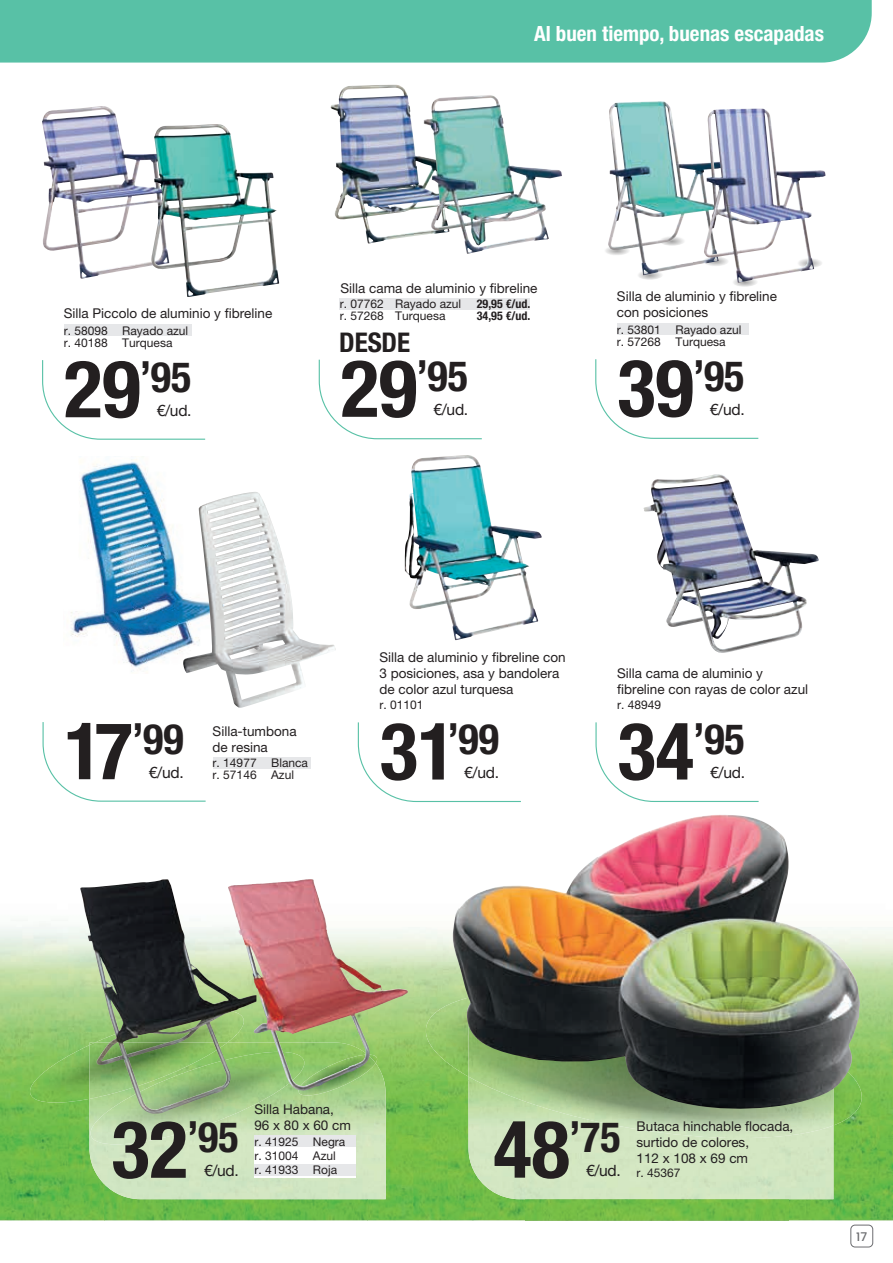
<style>
.page{position:relative;width:893px;height:1263px;background:#fff}
.page>*{position:absolute;margin:0;border:0;box-sizing:border-box;transform-origin:0 0}
.t1{font:700 condensed 79.5px "Helvetica Neue LT Pro";color:#231f20}
.t2{font:700 condensed 43.5px "Helvetica Neue LT Pro";color:#231f20}
.t3{font:700 condensed 42px "Helvetica Neue LT Pro";color:#231f20}
.t4{font:700 condensed 27.15px "Helvetica Neue LT Pro";letter-spacing:-.005em;color:#231f20}
.t5{font:700 condensed 21px "Helvetica Neue LT Pro";color:#fff}
.t6{font:15.6px "Helvetica Neue LT Pro";letter-spacing:-.02em;color:#231f20}
.t7{font:13.5px/16.2px "Helvetica Neue LT Pro";color:#231f20}
.t8{font:12px/14.4px "Helvetica Neue LT Pro";color:#231f20}
.t9{font:700 condensed 12px "Helvetica Neue LT Std";color:#231f20}
.t10{font:500 12px "Poppins";color:#6c6d70}
</style>
<div class="page">
<div style="left:0;top:0;width:872px;height:63px;background:#58c1a6"></div>
<div style="left:850px;top:1225px;width:23px;height:22px;border:1px solid #6c6d70;border-radius:4px"></div>
<img style="left:0;top:894px;width:893px;height:139px">
<img style="left:0;top:1033px;width:104px;height:187px">
<img style="left:256px;top:1033px;width:168px;height:47px">
<img style="left:789px;top:1033px;width:104px;height:187px">
<img style="left:368px;top:1080px;width:105px;height:140px">
<img style="left:473px;top:1199px;width:52px;height:21px">
<img style="left:104px;top:1199px;width:264px;height:21px">
<img style="left:525px;top:1199px;width:264px;height:21px">
<img style="left:26px;top:1010px;width:54px;height:92px">
<svg style="left:595px;top:722px;width:164px;height:80px"></svg>
<svg style="left:357px;top:722px;width:164px;height:80px"></svg>
<img style="left:86px;top:1042px;width:300px;height:157px">
<img style="left:86px;top:1052px;width:223px;height:92px">
<div style="left:468px;top:1138px;width:365px;height:61px;background:#d3e6c2"></div>
<div style="left:254px;top:1137px;width:102px;height:41px;background:#fff"></div>
<div style="left:254px;top:1136px;width:102px;height:11px;background:#e6e7e9"></div>
<div style="left:254px;top:1164px;width:102px;height:12px;background:#e6e7e9"></div>
<img style="left:424px;top:989px;width:440px;height:136px">
<img style="left:468px;top:1110px;width:365px;height:28px">
<img style="left:453px;top:815px;width:407px;height:295px">
<svg style="left:318px;top:359px;width:164px;height:81px"></svg>
<div style="left:213px;top:757px;width:97px;height:11px;background:#e6e7e9"></div>
<svg style="left:42px;top:722px;width:164px;height:80px"></svg>
<svg style="left:595px;top:359px;width:164px;height:80px"></svg>
<img style="left:330px;top:85px;width:94px;height:158px">
<img style="left:424px;top:95px;width:138px;height:159px">
<img style="left:638px;top:275px;width:24px;height:5px">
<img style="left:608px;top:101px;width:96px;height:174px">
<img style="left:704px;top:108px;width:122px;height:175px">
<img style="left:71px;top:459px;width:112px;height:213px">
<img style="left:183px;top:492px;width:153px;height:216px">
<img style="left:405px;top:455px;width:137px;height:185px">
<img style="left:643px;top:474px;width:176px;height:179px">
<img style="left:80px;top:879px;width:176px;height:235px">
<img style="left:296px;top:1054px;width:80px;height:41px">
<img style="left:228px;top:879px;width:80px;height:106px">
<div style="left:340px;top:298px;width:190px;height:12px;background:#e6e7e9"></div>
<svg style="left:42px;top:360px;width:164px;height:80px"></svg>
<img style="left:42px;top:106px;width:109px;height:173px">
<img style="left:151px;top:124px;width:128px;height:173px">
<div style="left:64px;top:325px;width:127px;height:11px;background:#e6e7e9"></div>
<div style="left:617px;top:324px;width:131px;height:11px;background:#e6e7e9"></div>
<h3 class="t5" style="left:534px;top:21px;width:291px">Al buen tiempo, buenas escapadas</h3>
<p class="t7" style="left:340px;top:280px;width:199px">Silla cama de aluminio y fibreline</p>
<p class="t8" style="left:340px;top:297px;width:123px">r. 07762 Rayado azul</p>
<p class="t9" style="left:477px;top:297px;width:55px">29,95 €/ud.</p>
<p class="t7" style="left:617px;top:287px;width:162px">Silla de aluminio y fibreline con posiciones</p>
<p class="t7" style="left:64px;top:305px;width:210px">Silla Piccolo de aluminio y fibreline</p>
<p class="t8" style="left:340px;top:309px;width:107px">r. 57268 Turquesa</p>
<p class="t9" style="left:477px;top:309px;width:55px">34,95 €/ud.</p>
<h1 class="t1" style="left:64px;top:341px;width:78px">29</h1>
<h2 class="t2" style="left:140px;top:326px;width:12px">,</h2>
<h3 class="t3" style="left:151px;top:351px;width:42px">95</h3>
<p class="t8" style="left:64px;top:324px;width:126px;line-height:12px">r. 58098 Rayado azul r. 40188 Turquesa</p>
<p class="t8" style="left:617px;top:323px;width:126px;line-height:12px">r. 53801 Rayado azul r. 57268 Turquesa</p>
<h3 class="t4" style="left:339px;top:326px;width:72px">DESDE</h3>
<h1 class="t1" style="left:341px;top:340px;width:78px">29</h1>
<h2 class="t2" style="left:417px;top:325px;width:12px">,</h2>
<h3 class="t3" style="left:428px;top:351px;width:42px">95</h3>
<h1 class="t1" style="left:617px;top:340px;width:78px">39</h1>
<h2 class="t2" style="left:694px;top:325px;width:12px">,</h2>
<h3 class="t3" style="left:704px;top:350px;width:42px">95</h3>
<p class="t6" style="left:710px;top:400px;width:36px">€/ud.</p>
<p class="t6" style="left:433px;top:400px;width:36px">€/ud.</p>
<p class="t6" style="left:157px;top:401px;width:36px">€/ud.</p>
<h1 class="t1" style="left:64px;top:703px;width:70px">17</h1>
<h2 class="t2" style="left:133px;top:688px;width:12px">,</h2>
<h3 class="t3" style="left:143px;top:713px;width:42px">99</h3>
<p class="t6" style="left:149px;top:763px;width:36px">€/ud.</p>
<p class="t7" style="left:213px;top:723px;width:86px">Silla-tumbona de resina</p>
<p class="t8" style="left:213px;top:755px;width:97px">r. 14977 Blanca</p>
<p class="t8" style="left:213px;top:767px;width:83px">r. 57146 Azul</p>
<p class="t7" style="left:379px;top:649px;width:188px">Silla de aluminio y fibreline con<br>3 posiciones, asa y bandolera de color azul turquesa</p>
<p class="t8" style="left:379px;top:697px;width:46px">r. 01101</p>
<h1 class="t1" style="left:380px;top:703px;width:78px">31</h1>
<h2 class="t2" style="left:448px;top:688px;width:12px">,</h2>
<h3 class="t3" style="left:458px;top:714px;width:42px">99</h3>
<p class="t6" style="left:464px;top:763px;width:36px">€/ud.</p>
<p class="t7" style="left:617px;top:665px;width:192px">Silla cama de aluminio y fibreline con rayas de color azul</p>
<p class="t8" style="left:617px;top:697px;width:46px">r. 48949</p>
<h1 class="t1" style="left:618px;top:703px;width:78px">34</h1>
<h2 class="t2" style="left:694px;top:688px;width:12px">,</h2>
<h3 class="t3" style="left:704px;top:714px;width:42px">95</h3>
<p class="t6" style="left:710px;top:763px;width:36px">€/ud.</p>
<h1 class="t1" style="left:111px;top:1101px;width:78px">32</h1>
<h2 class="t2" style="left:188px;top:1086px;width:12px">,</h2>
<h3 class="t3" style="left:198px;top:1112px;width:42px">95</h3>
<p class="t6" style="left:204px;top:1161px;width:36px">€/ud.</p>
<p class="t7" style="left:254px;top:1101px;width:98px">Silla Habana,<br>96 x 80 x 60 cm</p>
<p class="t8" style="left:254px;top:1134px;width:92px">r. 41925 Negra r. 31004 Azul r. 41933 Roja</p>
<h1 class="t1" style="left:493px;top:1101px;width:78px">48</h1>
<h2 class="t2" style="left:570px;top:1086px;width:12px">,</h2>
<h3 class="t3" style="left:580px;top:1112px;width:42px">75</h3>
<p class="t6" style="left:586px;top:1161px;width:36px">€/ud.</p>
<p class="t7" style="left:637px;top:1117px;width:158px">Butaca hinchable flocada, surtido de colores,<br>112 x 108 x 69 cm</p>
<p class="t8" style="left:637px;top:1166px;width:46px">r. 45367</p>
<p class="t10" style="left:856px;top:1227px;width:12px">17</p>
</div>
